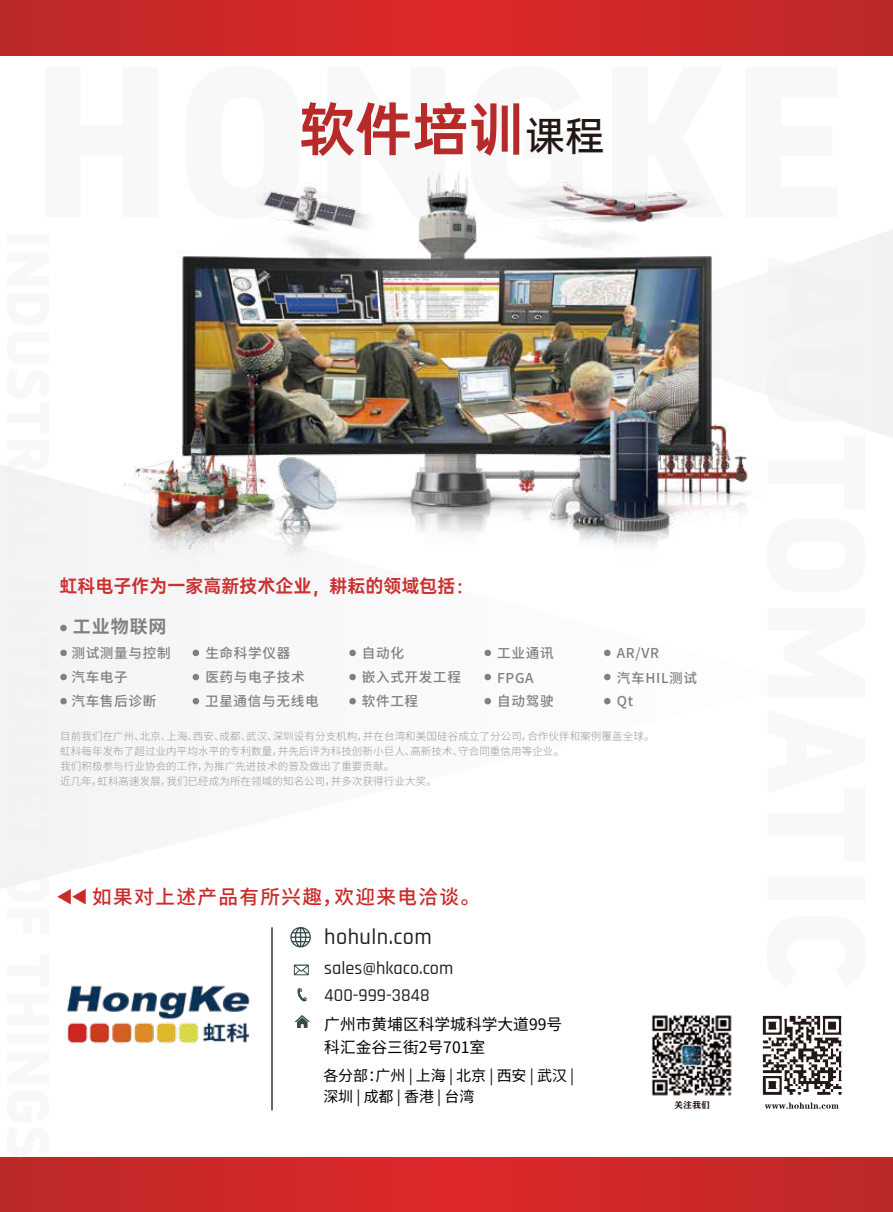
<style>
.page{position:relative;width:893px;height:1212px;background:#fff}
.page>*{position:absolute;margin:0;border:0;box-sizing:border-box;transform-origin:0 0}
.t1{font:56.7px "OPPO Sans B";color:#b82929}
.t2{font:500 22.35px "Rajdhani";letter-spacing:.02em;color:#221f20}
.t3{font:500 19.65px "Source Han Sans CN";letter-spacing:.07em;color:#ca2b29}
.t4{font:500 18.3px/26.4px "Rajdhani";color:#221f20}
.t5{font:18px "OPPO Sans B";color:#ca3130}
.t6{font:700 18px "Source Han Sans CN";letter-spacing:.05em;color:#808080}
.t7{font:15.75px/22.5px "Source Han Sans CN";color:#040000}
.t8{font:15px/21px "Source Han Sans CN";letter-spacing:-.005em;color:#040000}
.t9{font:500 13.65px/23.9px "Source Han Sans CN";letter-spacing:.05em;color:#808080}
.t10{font:300 10.5px/15px "Source Han Sans CN";letter-spacing:.01em;color:#999899}
.t11{font:9px "FZCHSJW GB1 0";color:#221815}
.s1{font-family:"OPPO Sans M";font-size:39.6px;color:#221815}
</style>
<div class="page">
<svg style="left:791px;top:230px;width:102px;height:208px;fill:#f3f3f5"></svg>
<svg style="left:0;top:0;width:893px;height:55px;background:#cd2829"></svg>
<svg style="left:0;top:1157px;width:893px;height:55px;background:#cd2829"></svg>
<svg style="left:0;top:465px;width:610px;height:424px"></svg>
<svg style="left:193px;top:650px;width:6px;height:6px"></svg>
<svg style="left:193px;top:674px;width:6px;height:6px"></svg>
<div style="left:60px;top:625px;width:7px;height:6px;background:#808080;border-radius:50%"></div>
<div style="left:349px;top:650px;width:7px;height:6px;background:#808080;border-radius:50%"></div>
<div style="left:349px;top:674px;width:7px;height:6px;background:#808080;border-radius:50%"></div>
<div style="left:349px;top:698px;width:7px;height:6px;background:#808080;border-radius:50%"></div>
<svg style="left:193px;top:698px;width:6px;height:6px"></svg>
<div style="left:484px;top:650px;width:7px;height:6px;background:#808080;border-radius:50%"></div>
<div style="left:484px;top:674px;width:7px;height:6px;background:#808080;border-radius:50%"></div>
<div style="left:484px;top:698px;width:7px;height:6px;background:#808080;border-radius:50%"></div>
<div style="left:60px;top:650px;width:7px;height:6px;background:#808080;border-radius:50%"></div>
<div style="left:60px;top:674px;width:7px;height:6px;background:#808080;border-radius:50%"></div>
<div style="left:60px;top:698px;width:7px;height:6px;background:#808080;border-radius:50%"></div>
<div style="left:604px;top:650px;width:7px;height:6px;background:#808080;border-radius:50%"></div>
<div style="left:604px;top:674px;width:7px;height:6px;background:#808080;border-radius:50%"></div>
<div style="left:604px;top:698px;width:7px;height:6px;background:#808080;border-radius:50%"></div>
<hr style="left:271px;top:927px;width:2px;height:183px;background:#2b3939">
<svg style="left:57px;top:889px;width:29px;height:15px"></svg>
<svg style="left:290px;top:927px;width:21px;height:20px"></svg>
<svg style="left:294px;top:964px;width:15px;height:11px"></svg>
<svg style="left:297px;top:988px;width:10px;height:13px"></svg>
<svg style="left:294px;top:1015px;width:16px;height:13px"></svg>
<img style="left:66px;top:985px;width:184px;height:59px">
<img style="left:651px;top:1015px;width:81px;height:81px">
<svg style="left:765px;top:1102px;width:74px;height:7px"></svg>
<img style="left:762px;top:1015px;width:80px;height:80px">
<img style="left:123px;top:172px;width:630px;height:415px">
<h1 class="t1" style="left:299px;top:81px;width:307px">软件培训<span class="s1">课程</span></h1>
<h3 class="t5" style="left:60px;top:570px;width:415px">虹科电子作为一家高新技术企业，耕耘的领域包括：</h3>
<h3 class="t6" style="left:73px;top:616px;width:95px">工业物联网</h3>
<h3 class="t9" style="left:205px;top:641px;width:101px">生命科学仪器医药与电子技术</h3>
<h3 class="t9" style="left:71px;top:641px;width:101px">测试测量与控制汽车电子<br>汽车售后诊断</h3>
<h3 class="t9" style="left:362px;top:641px;width:101px">自动化<br>嵌入式开发工程</h3>
<h3 class="t9" style="left:497px;top:641px;width:58px;line-height:25.2px">工业通讯<br>FPGA</h3>
<h3 class="t9" style="left:205px;top:689px;width:115px">卫星通信与无线电</h3>
<h3 class="t9" style="left:362px;top:689px;width:58px">软件工程</h3>
<h3 class="t9" style="left:497px;top:689px;width:58px">自动驾驶</h3>
<h3 class="t9" style="left:617px;top:641px;width:82px;line-height:25.2px">AR/VR<br>汽车HIL测试</h3>
<h3 class="t9" style="left:617px;top:689px;width:18px">Qt</h3>
<p class="t10" style="left:60px;top:729px;width:596px">目前我们在广州、北京、上海、西安、成都、武汉、深圳设有分支机构，并在台湾和美国硅谷成立了分公司，合作伙伴和案例覆盖全球。虹科每年发布了超过业内平均水平的专利数量，并先后评为科技创新小巨人、高新技术、守合同重信用等企业。<br>我们积极参与行业协会的工作，为推广先进技术的普及做出了重要贡献。<br>近几年，虹科高速发展，我们已经成为所在领域的知名公司，并多次获得行业大奖。</p>
<h3 class="t3" style="left:92px;top:886px;width:390px">如果对上述产品有所兴趣，欢迎来电洽谈。</h3>
<h2 class="t2" style="left:324px;top:924px;width:109px">hohuln.com</h2>
<h3 class="t4" style="left:324px;top:956px;width:130px">sales@hkaco.com<br>400-999-3848</h3>
<h3 class="t7" style="left:324px;top:1013px;width:239px">广州市黄埔区科学城科学大道99号科汇金谷三街2号701室</h3>
<h3 class="t8" style="left:323px;top:1065px;width:252px">各分部：广州 | 上海 | 北京 | 西安 | 武汉 |深圳 | 成都 | 香港 | 台湾</h3>
<p class="t11" style="left:674px;top:1100px;width:37px">关注我们</p>
</div>
